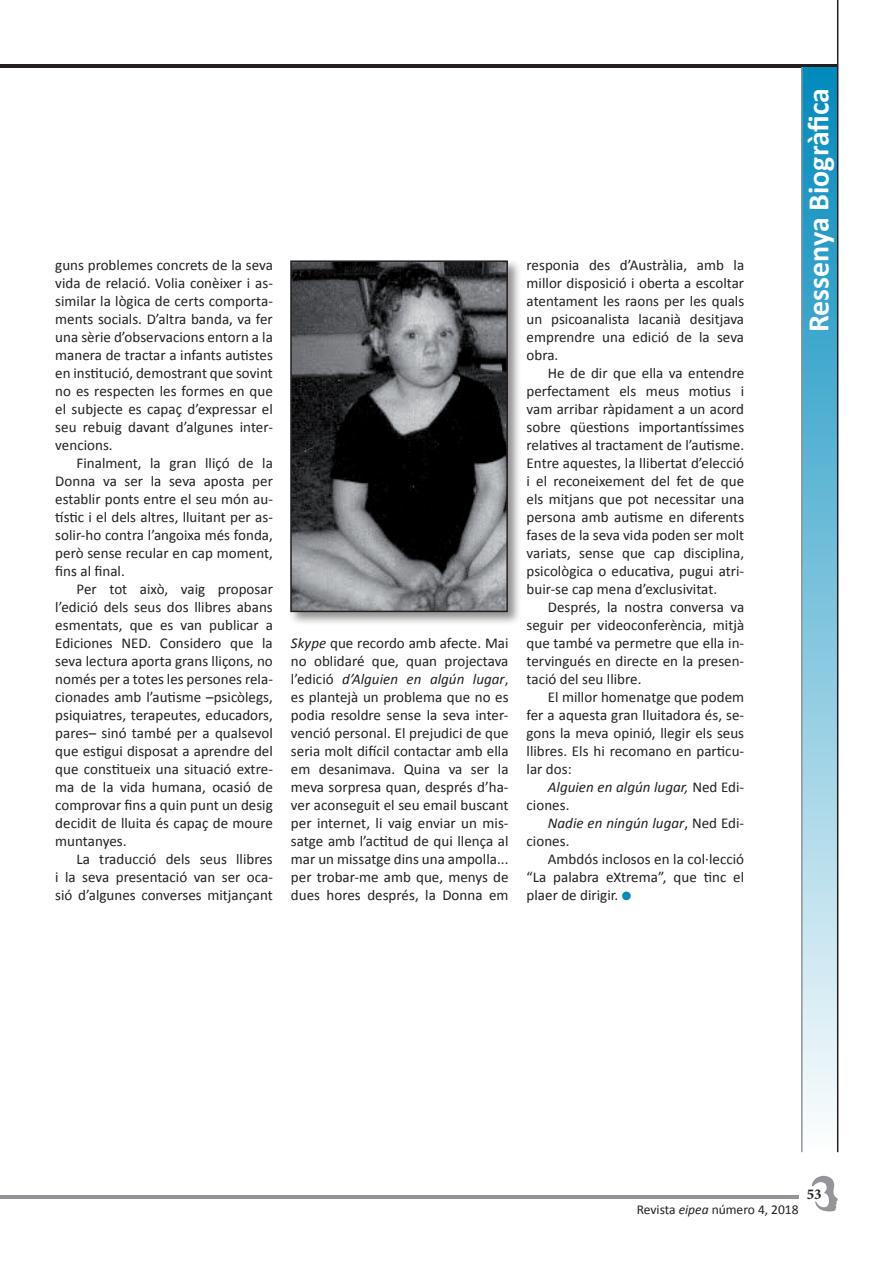
<style>
.page{position:relative;width:893px;height:1263px;background:#fff}
.page>*{position:absolute;margin:0;border:0;box-sizing:border-box;transform-origin:0 0}
.t1{font:700 30px "Calibri";color:#fff}
.t2{font:15px/18px "Calibri";color:#231f20;text-align:justify}
.t3{font:italic 15px/18px "Calibri";color:#231f20}
.t4{font:700 15px "Minion Pro";color:#231f20}
.t5{font:13.5px "Calibri";color:#231f20}
.s1{font-style:italic}
.s2{font-style:normal}
.s3{color:#008bbd}
</style>
<div class="page">
<svg style="left:812px;top:1175px;width:26px;height:37px"></svg>
<hr style="left:0;top:1196px;width:798px;height:3px;background:#939598">
<hr style="left:0;top:64px;width:838px;height:3px;background:#231f20">
<div style="left:801px;top:67px;width:36px;height:1085px;background:linear-gradient(to bottom,#008abc,#fdfefe)"></div>
<hr style="left:801px;top:67px;width:2px;height:1085px;background:#939598">
<hr style="left:837px;top:0;width:1px;height:1152px;background:#231f20">
<div style="left:288px;top:258px;width:234px;height:368px;background:#231f20;opacity:.5"></div>
<img style="left:293px;top:263px;width:212px;height:346px">
<div style="left:290px;top:260px;width:218px;height:352px;border:2px solid #231f20"></div>
<p class="t2" style="left:55px;top:256px;width:219px">guns problemes concrets de la seva vida de relació. Volia conèixer i as&shy;similar la lògica de certs comporta&shy;ments socials. D’altra banda, va fer una sèrie d’observacions entorn a la manera de tractar a infants autistes en institució, demostrant que sovint no es respecten les formes en que el subjecte es capaç d’expressar el seu rebuig davant d’algunes inter&shy;vencions.</p>
<p class="t2" style="left:55px;top:454px;width:219px;text-indent:21px">Finalment, la gran lliçó de la Donna va ser la seva aposta per establir ponts entre el seu món au&shy;tístic i el dels altres, lluitant per as&shy;solir-ho contra l’angoixa més fonda, però sense recular en cap moment, fins al final.</p>
<p class="t2" style="left:55px;top:580px;width:219px;text-indent:21px">Per tot això, vaig proposar l’edició dels seus dos llibres abans esmentats, que es van publicar a Ediciones NED. Considero que la seva lectura aporta grans lliçons, no només per a totes les persones rela&shy;cionades amb l’autisme –psicòlegs, psiquiatres, terapeutes, educadors, pares– sinó també per a qualsevol que estigui disposat a aprendre del que constitueix una situació extre&shy;ma de la vida humana, ocasió de comprovar fins a quin punt un desig decidit de lluita és capaç de moure muntanyes.</p>
<p class="t2" style="left:55px;top:850px;width:219px;text-indent:21px">La traducció dels seus llibres i la seva presentació van ser oca&shy;sió d’algunes converses mitjançant</p>
<p class="t2" style="left:291px;top:634px;width:219px"><span class="s1">Skype</span> que recordo amb afecte. Mai no oblidaré que, quan projectava l’edició <span class="s1">d’Alguien en algún lugar</span>, es plantejà un problema que no es podia resoldre sense la seva inter&shy;venció personal. El prejudici de que seria molt difícil contactar amb ella em desanimava. Quina va ser la meva sorpresa quan, després d’ha&shy;ver aconseguit el seu email buscant per internet, li vaig enviar un mis&shy;satge amb l’actitud de qui llença al mar un missatge dins una ampolla... per trobar-me amb que, menys de dues hores després, la Donna em</p>
<p class="t2" style="left:527px;top:256px;width:219px">responia des d’Austràlia, amb la millor disposició i oberta a escoltar atentament les raons per les quals un psicoanalista lacanià desitjava emprendre una edició de la seva obra.</p>
<p class="t2" style="left:527px;top:364px;width:219px;text-indent:21px">He de dir que ella va entendre perfectament els meus motius i vam arribar ràpidament a un acord sobre qüestions importantíssimes relatives al tractament de l’autisme.<br>Entre aquestes, la llibertat d’elecció i el reconeixement del fet de que els mitjans que pot necessitar una persona amb autisme en diferents fases de la seva vida poden ser molt variats, sense que cap disciplina, psicològica o educativa, pugui atri&shy;buir-se cap mena d’exclusivitat.</p>
<p class="t2" style="left:527px;top:598px;width:219px;text-indent:21px">Després, la nostra conversa va seguir per videoconferència, mitjà que també va permetre que ella in&shy;tervingués en directe en la presen&shy;tació del seu llibre.</p>
<p class="t2" style="left:527px;top:688px;width:219px;text-indent:21px">El millor homenatge que podem fer a aquesta gran lluitadora és, se&shy;gons la meva opinió, llegir els seus llibres. Els hi recomano en particu&shy;lar dos:</p>
<p class="t3" style="left:527px;top:777px;width:219px;text-indent:21px">Alguien en algún lugar, <span class="s2">Ned Edi&shy;ciones.</span></p>
<p class="t3" style="left:527px;top:813px;width:219px;text-indent:21px">Nadie en ningún lugar<span class="s2">, Ned Edi&shy;ciones.</span></p>
<p class="t2" style="left:527px;top:850px;width:219px;text-indent:21px">Ambdós inclosos en la col·lecció “La palabra eXtrema”, que tinc el plaer de dirigir. <span class="s3">●</span></p>
<p class="t1" style="left:799px;top:332px;width:246px;rotate:-90deg">Ressenya Biogràfica</p>
<p class="t5" style="left:637px;top:1201px;width:163px">Revista <span class="s1">eipea</span> número 4, 2018</p>
<p class="t4" style="left:807px;top:1183px;width:16px">53</p>
</div>
